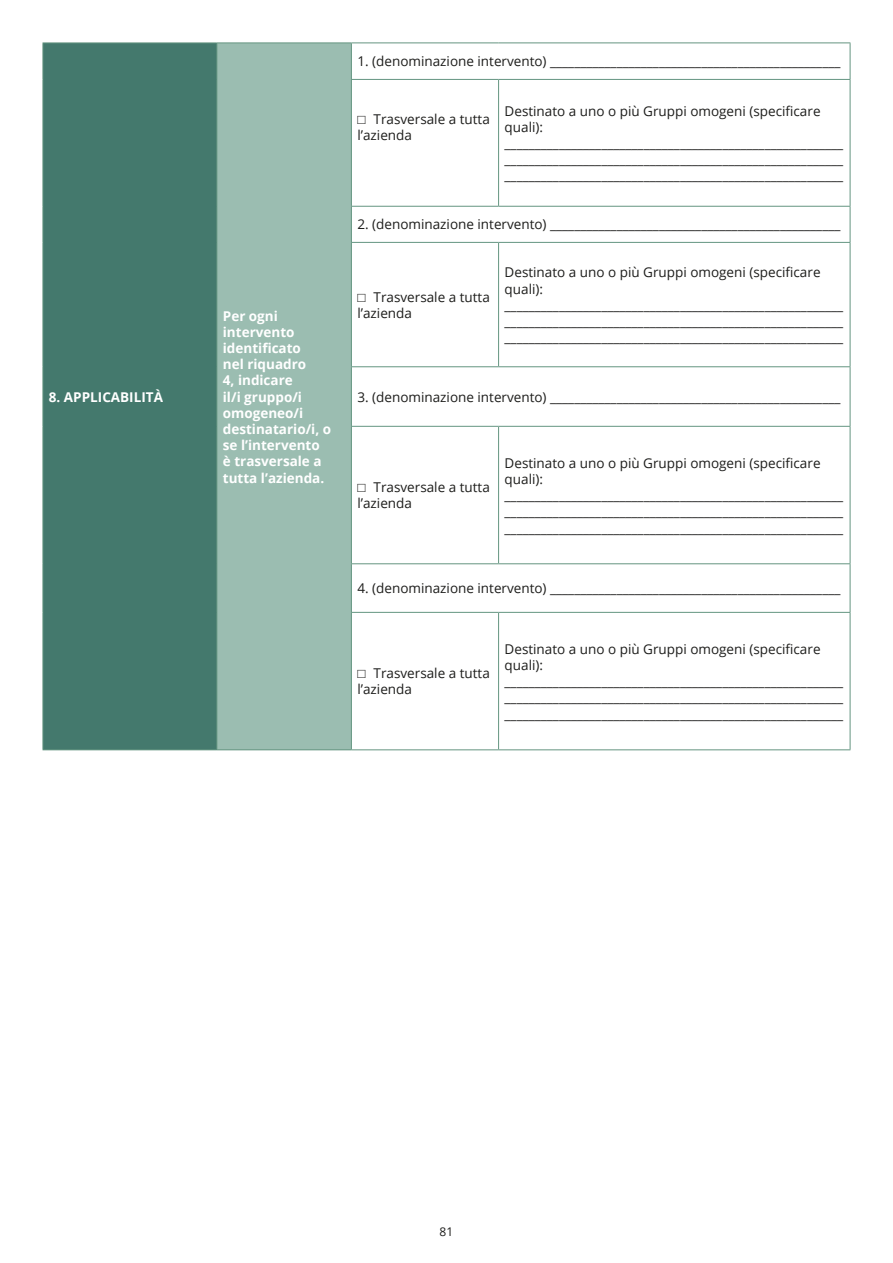
<style>
.page{position:relative;width:893px;height:1263px;background:#fff}
.page>*{position:absolute;margin:0;border:0;box-sizing:border-box;transform-origin:0 0}
.t1{font:13.5px/16.2px "Open Sans";color:#1d1d1b}
.t2{font:700 13.5px/16.2px "Open Sans";color:#fff}
.t3{font:12px "Open Sans";color:#1d1d1b}
.s1{font-family:"Andale Mono"}
</style>
<div class="page">
<div style="left:43px;top:43px;width:174px;height:707px;background:#44796d"></div>
<div style="left:217px;top:43px;width:134px;height:707px;background:#9bbdb1"></div>
<svg style="left:352px;top:44px;width:498px;height:705px"></svg>
<hr style="left:217px;top:43px;width:134px;height:1px;background:#649581">
<hr style="left:351px;top:43px;width:148px;height:1px;background:#649581">
<hr style="left:351px;top:43px;width:1px;height:36px;background:#649581">
<hr style="left:499px;top:43px;width:351px;height:1px;background:#649581">
<hr style="left:850px;top:43px;width:1px;height:36px;background:#649581">
<hr style="left:351px;top:79px;width:148px;height:1px;background:#649581">
<hr style="left:351px;top:80px;width:1px;height:126px;background:#649581">
<hr style="left:499px;top:79px;width:351px;height:1px;background:#649581">
<hr style="left:498px;top:80px;width:1px;height:126px;background:#649581">
<hr style="left:850px;top:80px;width:1px;height:126px;background:#649581">
<hr style="left:351px;top:206px;width:148px;height:1px;background:#649581">
<hr style="left:351px;top:207px;width:1px;height:35px;background:#649581">
<hr style="left:499px;top:206px;width:351px;height:1px;background:#649581">
<hr style="left:850px;top:207px;width:1px;height:35px;background:#649581">
<hr style="left:351px;top:242px;width:148px;height:1px;background:#649581">
<hr style="left:351px;top:243px;width:1px;height:123px;background:#649581">
<hr style="left:499px;top:242px;width:351px;height:1px;background:#649581">
<hr style="left:498px;top:243px;width:1px;height:123px;background:#649581">
<hr style="left:850px;top:243px;width:1px;height:123px;background:#649581">
<hr style="left:351px;top:366px;width:148px;height:1px;background:#649581">
<hr style="left:351px;top:367px;width:1px;height:59px;background:#649581">
<hr style="left:499px;top:366px;width:351px;height:1px;background:#649581">
<hr style="left:850px;top:367px;width:1px;height:59px;background:#649581">
<hr style="left:351px;top:426px;width:148px;height:1px;background:#649581">
<hr style="left:351px;top:427px;width:1px;height:136px;background:#649581">
<hr style="left:499px;top:426px;width:351px;height:1px;background:#649581">
<hr style="left:498px;top:427px;width:1px;height:136px;background:#649581">
<hr style="left:850px;top:427px;width:1px;height:136px;background:#649581">
<hr style="left:351px;top:563px;width:148px;height:1px;background:#649581">
<hr style="left:351px;top:564px;width:1px;height:48px;background:#649581">
<hr style="left:499px;top:563px;width:351px;height:1px;background:#649581">
<hr style="left:850px;top:564px;width:1px;height:48px;background:#649581">
<hr style="left:351px;top:612px;width:148px;height:1px;background:#649581">
<hr style="left:351px;top:613px;width:1px;height:136px;background:#649581">
<hr style="left:499px;top:612px;width:351px;height:1px;background:#649581">
<hr style="left:498px;top:613px;width:1px;height:136px;background:#649581">
<hr style="left:850px;top:613px;width:1px;height:136px;background:#649581">
<hr style="left:217px;top:749px;width:134px;height:1px;background:#649581">
<hr style="left:351px;top:749px;width:148px;height:1px;background:#649581">
<hr style="left:499px;top:749px;width:351px;height:1px;background:#649581">
<hr style="left:43px;top:43px;width:174px;height:1px;background:#649581">
<hr style="left:43px;top:43px;width:1px;height:36px;background:#649581">
<hr style="left:216px;top:43px;width:1px;height:36px;background:#649581">
<hr style="left:43px;top:79px;width:1px;height:127px;background:#649581">
<hr style="left:216px;top:79px;width:1px;height:127px;background:#649581">
<hr style="left:43px;top:206px;width:1px;height:36px;background:#649581">
<hr style="left:216px;top:206px;width:1px;height:36px;background:#649581">
<hr style="left:43px;top:242px;width:1px;height:125px;background:#649581">
<hr style="left:216px;top:242px;width:1px;height:125px;background:#649581">
<hr style="left:43px;top:367px;width:1px;height:59px;background:#649581">
<hr style="left:216px;top:367px;width:1px;height:59px;background:#649581">
<hr style="left:43px;top:426px;width:1px;height:138px;background:#649581">
<hr style="left:216px;top:426px;width:1px;height:138px;background:#649581">
<hr style="left:43px;top:564px;width:1px;height:48px;background:#649581">
<hr style="left:216px;top:564px;width:1px;height:48px;background:#649581">
<hr style="left:43px;top:612px;width:1px;height:137px;background:#649581">
<hr style="left:216px;top:612px;width:1px;height:137px;background:#649581">
<hr style="left:43px;top:749px;width:174px;height:1px;background:#649581">
<p class="t2" style="left:49px;top:388px;width:116px">8. APPLICABILITÀ</p>
<p class="t2" style="left:223px;top:307px;width:110px">Per ogni intervento identificato<br>nel riquadro<br>4, indicare<br>il/i gruppo/i omogeneo/i destinatario/i, o se l’intervento<br>è trasversale a tutta l’azienda.</p>
<p class="t1" style="left:357px;top:53px;width:485px">1. (denominazione intervento) ________________________________________________</p>
<p class="t1" style="left:357px;top:110px;width:134px"><span class="s1">□</span> Trasversale a tutta l’azienda</p>
<p class="t1" style="left:505px;top:102px;width:317px">Destinato a uno o più Gruppi omogeni (specificare quali):</p>
<p class="t1" style="left:505px;top:135px;width:340px">________________________________________________________</p>
<p class="t1" style="left:505px;top:151px;width:340px">________________________________________________________</p>
<p class="t1" style="left:505px;top:167px;width:340px">________________________________________________________</p>
<p class="t1" style="left:357px;top:216px;width:485px">2. (denominazione intervento) ________________________________________________</p>
<p class="t1" style="left:357px;top:288px;width:134px"><span class="s1">□</span> Trasversale a tutta l’azienda</p>
<p class="t1" style="left:505px;top:264px;width:317px">Destinato a uno o più Gruppi omogeni (specificare quali):</p>
<p class="t1" style="left:505px;top:296px;width:340px">________________________________________________________</p>
<p class="t1" style="left:505px;top:313px;width:340px">________________________________________________________</p>
<p class="t1" style="left:505px;top:329px;width:340px">________________________________________________________</p>
<p class="t1" style="left:357px;top:388px;width:485px">3. (denominazione intervento) ________________________________________________</p>
<p class="t1" style="left:357px;top:479px;width:134px"><span class="s1">□</span> Trasversale a tutta l’azienda</p>
<p class="t1" style="left:505px;top:454px;width:317px">Destinato a uno o più Gruppi omogeni (specificare quali):</p>
<p class="t1" style="left:505px;top:487px;width:340px">________________________________________________________</p>
<p class="t1" style="left:505px;top:503px;width:340px">________________________________________________________</p>
<p class="t1" style="left:505px;top:519px;width:340px">________________________________________________________</p>
<p class="t1" style="left:357px;top:580px;width:485px">4. (denominazione intervento) ________________________________________________</p>
<p class="t1" style="left:357px;top:665px;width:134px"><span class="s1">□</span> Trasversale a tutta l’azienda</p>
<p class="t1" style="left:505px;top:640px;width:317px">Destinato a uno o più Gruppi omogeni (specificare quali):</p>
<p class="t1" style="left:505px;top:673px;width:340px">________________________________________________________</p>
<p class="t1" style="left:505px;top:689px;width:340px">________________________________________________________</p>
<p class="t1" style="left:505px;top:705px;width:340px">________________________________________________________</p>
<p class="t3" style="left:440px;top:1223px;width:15px">81</p>
</div>
